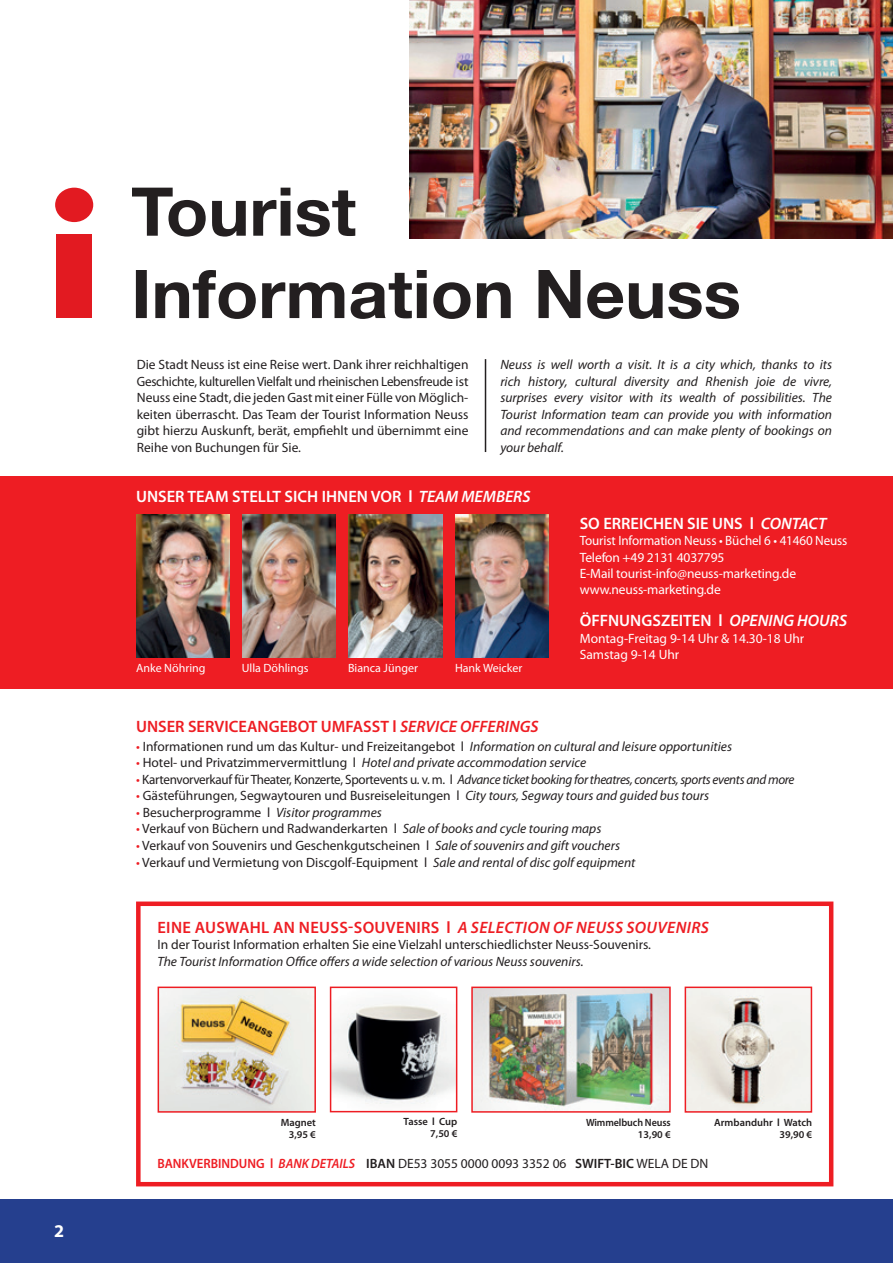
<style>
.page{position:relative;width:893px;height:1263px;background:#fff}
.page>*{position:absolute;margin:0;border:0;box-sizing:border-box;transform-origin:0 0}
.t1{font:700 18px "Myriad Pro";color:#fff}
.t2{font:600 16.5px "Myriad Pro";color:#fff}
.t3{font:600 16.5px "Myriad Pro";letter-spacing:.02em;color:#ee1d23}
.t4{font:600 16.5px "Myriad Pro";color:#ee1d23}
.t5{font:13.5px/16.6px "Myriad Pro";color:#231f20;text-align:justify}
.t6{font:italic 13.5px/16.6px "Myriad Pro";color:#231f20;text-align:justify}
.t7{font:13.5px/16.2px "Myriad Pro";letter-spacing:-.01em;color:#fff}
.t8{font:italic 13.5px "Myriad Pro";letter-spacing:-.025em;color:#231f20}
.t9{font:12px "Myriad Pro";color:#fff}
.t10{font:600 10.5px/12px "Myriad Pro";color:#231f20;text-align:right}
.t11{font:600 10.5px/12px "Myriad Pro";color:#231f20;text-align:right;scale:.96 1}
.s1{font-style:italic}
.s2{color:#ee1d23}
.s3{font-style:normal;color:#ee1d23}
.s4{font-style:normal}
.s5{font-weight:600;color:#ee1d23}
.s6{font-weight:600;font-style:italic;color:#ee1d23}
.s7{font-weight:600}
</style>
<div class="page">
<div style="left:0;top:476px;width:893px;height:213px;background:#ee1d23"></div>
<img style="left:409px;top:0;width:484px;height:238px">
<svg style="left:136px;top:270px;width:603px;height:49px"></svg>
<svg style="left:132px;top:188px;width:223px;height:49px"></svg>
<hr style="left:485px;top:359px;width:1px;height:93px;background:#231f20">
<img style="left:455px;top:515px;width:94px;height:142px">
<img style="left:242px;top:515px;width:94px;height:142px">
<img style="left:349px;top:515px;width:93px;height:142px">
<img style="left:333px;top:1002px;width:121px;height:102px">
<div style="left:330px;top:986px;width:127px;height:126px;border:2px solid #ee1d23"></div>
<img style="left:474px;top:989px;width:194px;height:121px">
<div style="left:471px;top:986px;width:200px;height:127px;border:2px solid #ee1d23"></div>
<img style="left:688px;top:989px;width:121px;height:121px">
<div style="left:685px;top:986px;width:127px;height:127px;border:2px solid #ee1d23"></div>
<div style="left:136px;top:901px;width:697px;height:285px;border:4px solid #ee1d23"></div>
<img style="left:161px;top:989px;width:152px;height:121px">
<div style="left:158px;top:986px;width:158px;height:127px;border:2px solid #ee1d23"></div>
<img style="left:136px;top:515px;width:94px;height:142px">
<div style="left:55px;top:188px;width:38px;height:34px;background:#e21a21;border-radius:50%"></div>
<div style="left:57px;top:234px;width:35px;height:83px;background:#e21a21"></div>
<div style="left:0;top:1199px;width:893px;height:64px;background:#253f8e"></div>
<h1 class="t1" style="left:54px;top:1221px;width:11px">2</h1>
<p class="t5" style="left:137px;top:356px;width:333px">Die Stadt Neuss ist eine Reise wert. Dank ihrer reichhaltigen Geschichte, kulturellen Vielfalt und rheinischen Lebensfreude ist Neuss eine Stadt, die jeden Gast mit einer Fülle von Möglich&shy;keiten überrascht. Das Team der Tourist Information Neuss gibt hierzu Auskunft, berät, empfiehlt und übernimmt eine Reihe von Buchungen für Sie.</p>
<p class="t6" style="left:500px;top:357px;width:333px">Neuss is well worth a visit. It is a city which, thanks to its rich history, cultural diversity and Rhenish joie de vivre, surprises every visitor with its wealth of possibilities. The Tourist Information team can provide you with information and recommendations and can make plenty of bookings on your behalf.</p>
<p class="t2" style="left:136px;top:487px;width:396px">UNSER TEAM STELLT SICH IHNEN VOR l <span class="s1">TEAM MEMBERS</span></p>
<p class="t9" style="left:136px;top:662px;width:71px">Anke Nöhring</p>
<p class="t9" style="left:242px;top:662px;width:68px">Ulla Döhlings</p>
<p class="t9" style="left:348px;top:662px;width:71px">Bianca Jünger</p>
<p class="t9" style="left:455px;top:662px;width:69px">Hank Weicker</p>
<p class="t2" style="left:580px;top:514px;width:248px">SO ERREICHEN SIE UNS l <span class="s1">CONTACT</span></p>
<p class="t7" style="left:580px;top:533px;width:269px">Tourist Information Neuss • Büchel 6 • 41460 Neuss Telefon +49 2131 4037795<br>E-Mail tourist-info@neuss-marketing.de www.neuss-marketing.de</p>
<p class="t2" style="left:580px;top:612px;width:269px">ÖFFNUNGSZEITEN l <span class="s1">OPENING HOURS</span></p>
<p class="t7" style="left:580px;top:630px;width:226px">Montag-Freitag 9-14 Uhr &amp; 14.30-18 Uhr<br>Samstag 9-14 Uhr</p>
<p class="t4" style="left:136px;top:717px;width:404px">UNSER SERVICEANGEBOT UMFASST l <span class="s1">SERVICE OFFERINGS</span></p>
<p class="t5" style="left:136px;top:738px;width:597px"><span class="s2">•</span> Informationen rund um das Kultur- und Freizeitangebot l <span class="s1">Information on cultural and leisure opportunities</span></p>
<p class="t6" style="left:136px;top:755px;width:452px"><span class="s3">•</span> <span class="s4">Hotel- und Privatzimmervermittlung l</span> Hotel and private accommodation service</p>
<p class="t8" style="left:136px;top:772px;width:660px"><span class="s3">•</span> <span class="s4">Kartenvorverkauf für Theater, Konzerte, Sportevents u. v. m. l</span> Advance ticket booking for theatres, concerts, sports events and more</p>
<p class="t5" style="left:136px;top:788px;width:575px"><span class="s2">•</span> Gästeführungen, Segwaytouren und Busreiseleitungen l <span class="s1">City tours, Segway tours and guided bus tours</span></p>
<p class="t5" style="left:136px;top:804px;width:247px"><span class="s2">•</span> Besucherprogramme l <span class="s1">Visitor programmes</span></p>
<p class="t5" style="left:136px;top:821px;width:467px"><span class="s2">•</span> Verkauf von Büchern und Radwanderkarten l <span class="s1">Sale of books and cycle touring maps</span></p>
<p class="t5" style="left:136px;top:837px;width:485px"><span class="s2">•</span> Verkauf von Souvenirs und Geschenkgutscheinen l <span class="s1">Sale of souvenirs and gift vouchers</span></p>
<p class="t5" style="left:136px;top:854px;width:501px"><span class="s2">•</span> Verkauf und Vermietung von Discgolf-Equipment l <span class="s1">Sale and rental of disc golf equipment</span></p>
<p class="t3" style="left:157px;top:918px;width:553px">EINE AUSWAHL AN NEUSS-SOUVENIRS l <span class="s1">A SELECTION OF NEUSS SOUVENIRS</span></p>
<p class="t5" style="left:157px;top:937px;width:495px">In der Tourist Information erhalten Sie eine Vielzahl unterschiedlichster Neuss-Souvenirs.</p>
<p class="t6" style="left:157px;top:953px;width:428px">The Tourist Information Office offers a wide selection of various Neuss souvenirs.</p>
<p class="t10" style="left:404px;top:1116px;width:55px">Tasse l Cup<br>7,50 €</p>
<p class="t11" style="left:586px;top:1116px;width:90px">Wimmelbuch Neuss<br>13,90 €</p>
<p class="t10" style="left:714px;top:1116px;width:99px">Armbanduhr l Watch<br>39,90 €</p>
<p class="t10" style="left:281px;top:1116px;width:37px">Magnet<br>3,95 €</p>
<p class="t5" style="left:157px;top:1155px;width:553px"><span class="s5">BANKVERBINDUNG l</span> <span class="s6">BANK DETAILS</span> <span class="s7">IBAN</span> DE53 3055 0000 0093 3352 06 <span class="s7">SWIFT-BIC</span> WELA DE DN</p>
</div>
